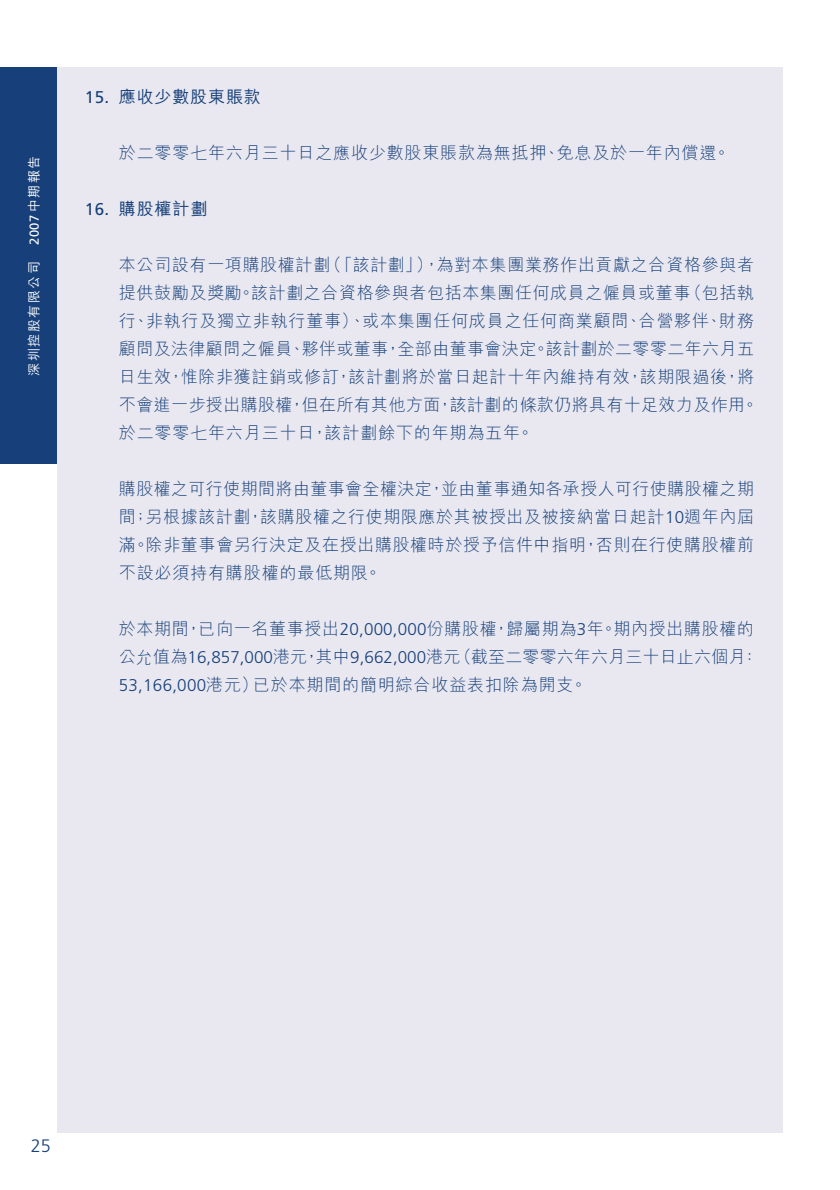
<style>
.page{position:relative;width:840px;height:1190px;background:#fff}
.page>*{position:absolute;margin:0;border:0;box-sizing:border-box;transform-origin:0 0}
.t1{font:300 18px "Frutiger";color:#17407a}
.t2{font:300 17px/28px "M Hei";letter-spacing:.04em;color:#17407a}
.t3{font:500 17px "M Hei";letter-spacing:.05em;color:#17407a}
.t4{font:500 13px "M Hei";letter-spacing:.115em;color:#fff}
.t5{font:13px "Frutiger";color:#fff}
.s1{font-family:"M Hei";font-weight:500}
.s2{font-family:"Frutiger";font-weight:400}
.s3{font-family:"Frutiger"}
</style>
<div class="page">
<div style="left:0;top:67px;width:68px;height:397px;background:#17407a"></div>
<div style="left:57px;top:67px;width:725px;height:1066px;background:#e9e8f0"></div>
<p class="t5" style="left:29px;top:245px;width:90px;rotate:-90deg">2007<span class="s1">中期報告</span></p>
<p class="t4" style="left:29px;top:376px;width:116px;rotate:-90deg">深圳控股有限公司</p>
<p class="t3" style="left:85px;top:90px;width:177px"><span class="s2">15.</span> 應收少數股東賬款</p>
<p class="t2" style="left:119px;top:141px;width:613px">於二零零七年六月三十日之應收少數股東賬款為無抵押、免息及於一年內償還。</p>
<p class="t3" style="left:85px;top:202px;width:124px"><span class="s2">16.</span> 購股權計劃</p>
<p class="t2" style="left:119px;top:253px;width:641px">本公司設有一項購股權計劃（「該計劃」），為對本集團業務作出貢獻之合資格參與者提供鼓勵及獎勵。該計劃之合資格參與者包括本集團任何成員之僱員或董事（包括執行、非執行及獨立非執行董事）、或本集團任何成員之任何商業顧問、合營夥伴、財務顧問及法律顧問之僱員、夥伴或董事，全部由董事會決定。該計劃於二零零二年六月五日生效，惟除非獲註銷或修訂，該計劃將於當日起計十年內維持有效，該期限過後，將不會進一步授出購股權，但在所有其他方面，該計劃的條款仍將具有十足效力及作用。於二零零七年六月三十日，該計劃餘下的年期為五年。</p>
<p class="t2" style="left:119px;top:477px;width:637px;text-align:justify">購股權之可行使期間將由董事會全權決定，並由董事通知各承授人可行使購股權之期間；另根據該計劃，該購股權之行使期限應於其被授出及被接納當日起計<span class="s3">10</span>週年內屆滿。除非董事會另行決定及在授出購股權時於授予信件中指明，否則在行使購股權前不設必須持有購股權的最低期限。</p>
<p class="t2" style="left:119px;top:617px;width:641px">於本期間，已向一名董事授出<span class="s3">20,000,000</span>份購股權，歸屬期為<span class="s3">3</span>年。期內授出購股權的公允值為<span class="s3">16,857,000</span>港元，其中<span class="s3">9,662,000</span>港元（截至二零零六年六月三十日止六個月：<br><span class="s3">53,166,000</span>港元）已於本期間的簡明綜合收益表扣除為開支。</p>
<p class="t1" style="left:31px;top:1139px;width:22px">25</p>
</div>
